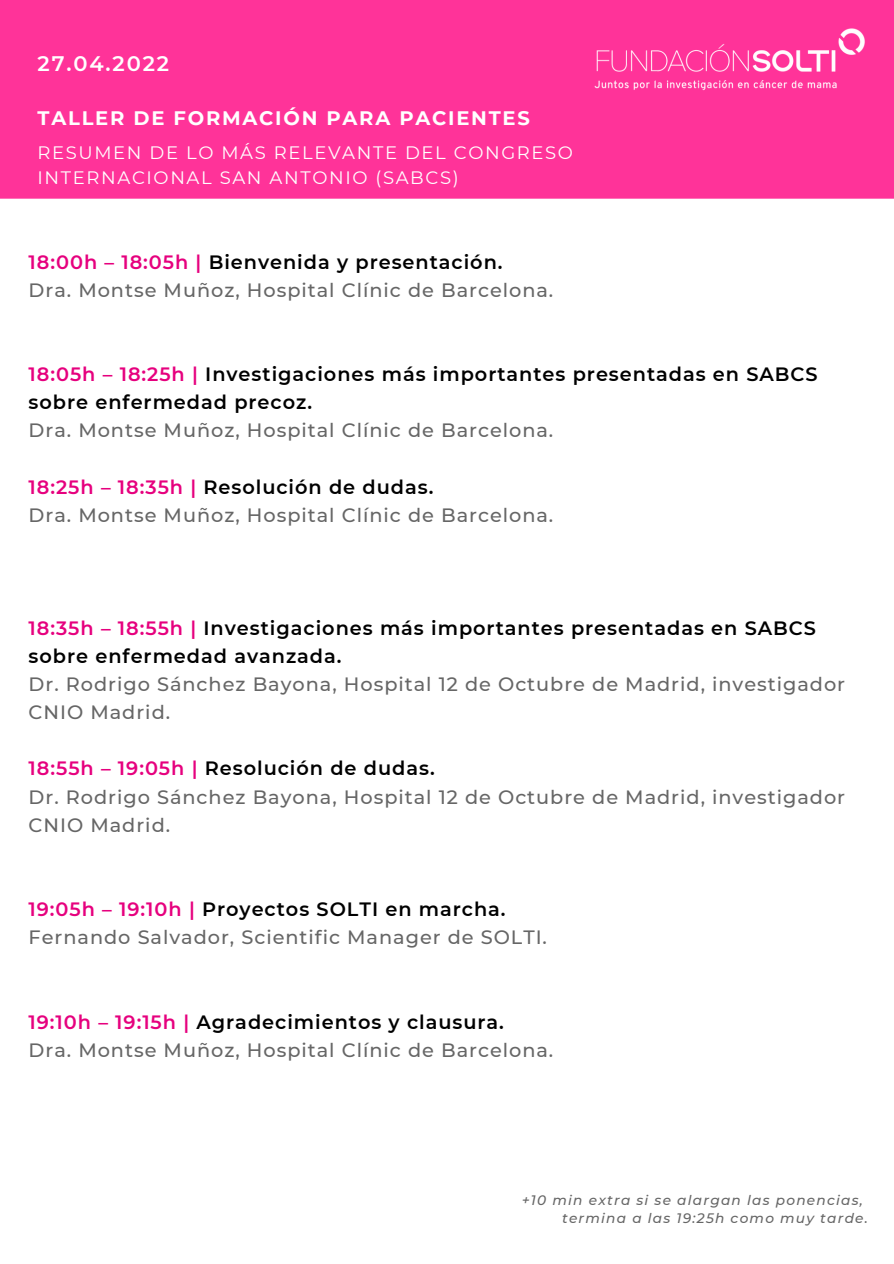
<style>
.page{position:relative;width:894px;height:1264px;background:#fff}
.page>*{position:absolute;margin:0;border:0;box-sizing:border-box;transform-origin:0 0}
.t1{font:600 21px "Montserrat";letter-spacing:.09em;color:#fff}
.t2{font:700 19.5px "Montserrat";letter-spacing:.09em;color:#fff}
.t3{font:500 19.35px/28.2px "Montserrat";letter-spacing:.05em;color:#666}
.t4{font:600 19.35px/28.2px "Montserrat";letter-spacing:.05em;color:#000}
.t5{font:18px/24.6px "Montserrat";letter-spacing:.09em;color:#fff}
.t6{font:italic 500 13.65px "Montserrat";letter-spacing:.09em;color:#666}
.s1{color:#e6007e}
</style>
<div class="page">
<div style="left:0;top:0;width:893px;height:199px;background:#f39"></div>
<img style="left:591px;top:26px;width:276px;height:67px">
<p class="t1" style="left:38px;top:50px;width:133px">27.04.2022</p>
<p class="t2" style="left:38px;top:106px;width:493px">TALLER DE FORMACIÓN PARA PACIENTES</p>
<p class="t5" style="left:38px;top:140px;width:536px">RESUMEN DE LO MÁS RELEVANTE DEL CONGRESO<br>INTERNACIONAL SAN ANTONIO (SABCS)</p>
<p class="t4" style="left:29px;top:247px;width:475px"><span class="s1">18:00h – 18:05h |</span> Bienvenida y presentación.</p>
<p class="t3" style="left:29px;top:275px;width:526px">Dra. Montse Muñoz, Hospital Clínic de Barcelona.</p>
<p class="t4" style="left:29px;top:360px;width:790px"><span class="s1">18:05h – 18:25h |</span> Investigaciones más importantes presentadas en SABCS sobre enfermedad precoz.</p>
<p class="t3" style="left:29px;top:416px;width:526px">Dra. Montse Muñoz, Hospital Clínic de Barcelona.</p>
<p class="t4" style="left:29px;top:473px;width:406px"><span class="s1">18:25h – 18:35h |</span> Resolución de dudas.</p>
<p class="t3" style="left:29px;top:501px;width:526px">Dra. Montse Muñoz, Hospital Clínic de Barcelona.</p>
<p class="t4" style="left:29px;top:613px;width:788px"><span class="s1">18:35h – 18:55h |</span> Investigaciones más importantes presentadas en SABCS sobre enfermedad avanzada.</p>
<p class="t3" style="left:29px;top:670px;width:817px">Dr. Rodrigo Sánchez Bayona, Hospital 12 de Octubre de Madrid, investigador<br>CNIO Madrid.</p>
<p class="t4" style="left:29px;top:754px;width:407px"><span class="s1">18:55h – 19:05h |</span> Resolución de dudas.</p>
<p class="t3" style="left:29px;top:782px;width:817px">Dr. Rodrigo Sánchez Bayona, Hospital 12 de Octubre de Madrid, investigador<br>CNIO Madrid.</p>
<p class="t4" style="left:29px;top:895px;width:478px"><span class="s1">19:05h – 19:10h |</span> Proyectos SOLTI en marcha.</p>
<p class="t3" style="left:29px;top:923px;width:520px">Fernando Salvador, Scientific Manager de SOLTI.</p>
<p class="t4" style="left:29px;top:1007px;width:477px"><span class="s1">19:10h – 19:15h |</span> Agradecimientos y clausura.</p>
<p class="t3" style="left:29px;top:1035px;width:526px">Dra. Montse Muñoz, Hospital Clínic de Barcelona.</p>
<p class="t6" style="left:521px;top:1191px;width:343px">+10 min extra si se alargan las ponencias,</p>
<p class="t6" style="left:562px;top:1209px;width:307px">termina a las 19:25h como muy tarde.</p>
</div>
